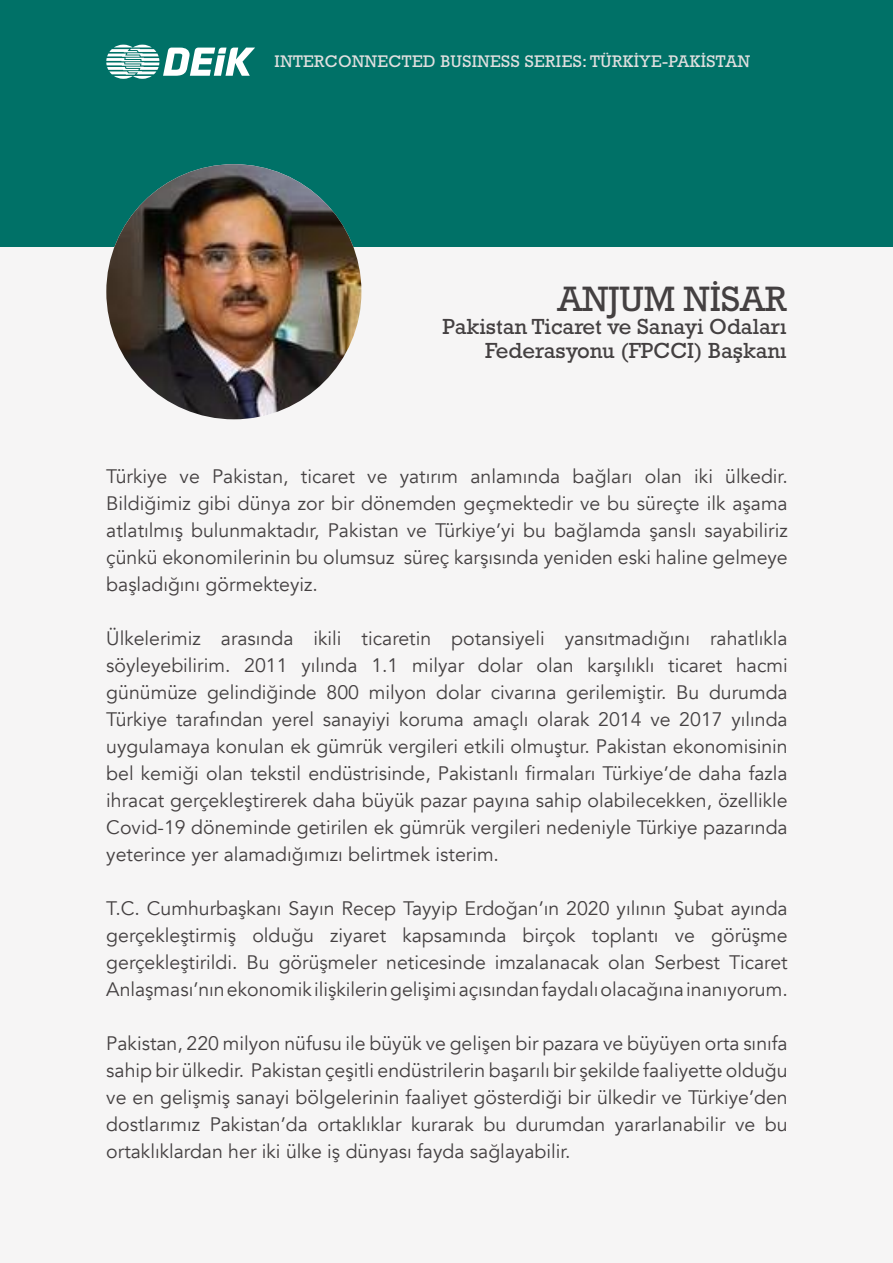
<style>
.page{position:relative;width:893px;height:1263px;background:#fff}
.page>*{position:absolute;margin:0;border:0;box-sizing:border-box;transform-origin:0 0}
.t1{font:31.5px "Rockwell";color:#444041}
.t2{font:19.5px/27px "Avenir";color:#444041;text-align:justify}
.t3{font:19.5px/23.4px "Rockwell";color:#444041;text-align:right}
.t4{font:15px "Rockwell";letter-spacing:.025em;color:#e0dfdf}
</style>
<div class="page">
<div style="left:0;top:106px;width:893px;height:1157px;background:#f6f5f5"></div>
<div style="left:0;top:0;width:893px;height:247px;background:#007167"></div>
<svg style="left:106px;top:45px;width:149px;height:34px"></svg>
<img style="left:106px;top:164px;width:255px;height:255px;border-radius:128px">
<p class="t4" style="left:275px;top:53px;width:477px">INTERCONNECTED BUSINESS SERIES: TÜRKİYE-PAKİSTAN</p>
<h1 class="t1" style="left:557px;top:281px;width:231px">ANJUM NISAR</h1>
<p class="t3" style="left:443px;top:316px;width:346px">Pakistan Ticaret ve Sanayi Odaları<br>Federasyonu (FPCCI) Başkanı</p>
<p class="t2" style="left:106px;top:463px;width:683px">Türkiye ve Pakistan, ticaret ve yatırım anlamında bağları olan iki ülkedir.<br>Bildiğimiz gibi dünya zor bir dönemden geçmektedir ve bu süreçte ilk aşama atlatılmış bulunmaktadır, Pakistan ve Türkiye’yi bu bağlamda şanslı sayabiliriz çünkü ekonomilerinin bu olumsuz süreç karşısında yeniden eski haline gelmeye başladığını görmekteyiz.</p>
<p class="t2" style="left:106px;top:625px;width:683px">Ülkelerimiz arasında ikili ticaretin potansiyeli yansıtmadığını rahatlıkla söyleyebilirim. 2011 yılında 1.1 milyar dolar olan karşılıklı ticaret hacmi günümüze gelindiğinde 800 milyon dolar civarına gerilemiştir. Bu durumda Türkiye tarafından yerel sanayiyi koruma amaçlı olarak 2014 ve 2017 yılında uygulamaya konulan ek gümrük vergileri etkili olmuştur. Pakistan ekonomisinin bel kemiği olan tekstil endüstrisinde, Pakistanlı firmaları Türkiye’de daha fazla ihracat gerçekleştirerek daha büyük pazar payına sahip olabilecekken, özellikle Covid-19 döneminde getirilen ek gümrük vergileri nedeniyle Türkiye pazarında yeterince yer alamadığımızı belirtmek isterim.</p>
<p class="t2" style="left:106px;top:895px;width:683px">T.C. Cumhurbaşkanı Sayın Recep Tayyip Erdoğan’ın 2020 yılının Şubat ayında gerçekleştirmiş olduğu ziyaret kapsamında birçok toplantı ve görüşme gerçekleştirildi. Bu görüşmeler neticesinde imzalanacak olan Serbest Ticaret Anlaşması’nın ekonomik ilişkilerin gelişimi açısından faydalı olacağına inanıyorum.</p>
<p class="t2" style="left:106px;top:1030px;width:683px">Pakistan, 220 milyon nüfusu ile büyük ve gelişen bir pazara ve büyüyen orta sınıfa sahip bir ülkedir. Pakistan çeşitli endüstrilerin başarılı bir şekilde faaliyette olduğu ve en gelişmiş sanayi bölgelerinin faaliyet gösterdiği bir ülkedir ve Türkiye’den dostlarımız Pakistan’da ortaklıklar kurarak bu durumdan yararlanabilir ve bu ortaklıklardan her iki ülke iş dünyası fayda sağlayabilir.</p>
</div>
